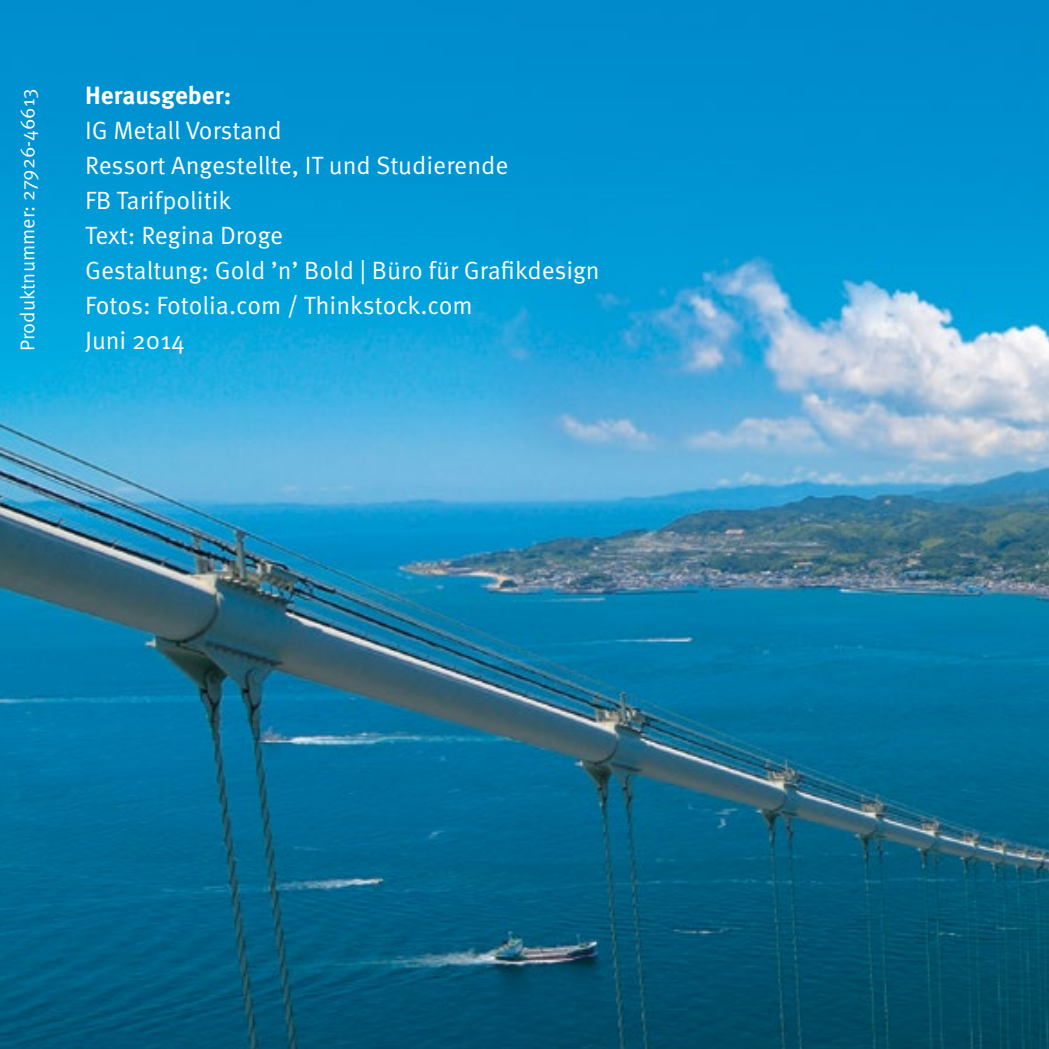
<style>
.page{position:relative;width:1049px;height:1049px;background:#fff}
.page>*{position:absolute;margin:0;border:0;box-sizing:border-box;transform-origin:0 0}
.t1{font:25px/35px "Meta Pro";color:#fff}
.t2{font:700 25px "Meta Pro";color:#fff}
.t3{font:20px "Meta Pro";color:#fff}
</style>
<div class="page">
<img style="left:0;top:0;width:1049px;height:1049px">
<p class="t3" style="left:15px;top:351px;width:264px;rotate:-90deg">Produktnummer: 27926-46613</p>
<p class="t2" style="left:85px;top:79px;width:148px">Herausgeber:</p>
<p class="t1" style="left:85px;top:114px;width:516px">IG Metall Vorstand<br>Ressort Angestellte, IT und Studierende<br>FB Tarifpolitik<br>Text: Regina Droge<br>Gestaltung: Gold ’n’ Bold | Büro für Grafikdesign<br>Fotos: Fotolia.com / Thinkstock.com<br>Juni 2014</p>
</div>
